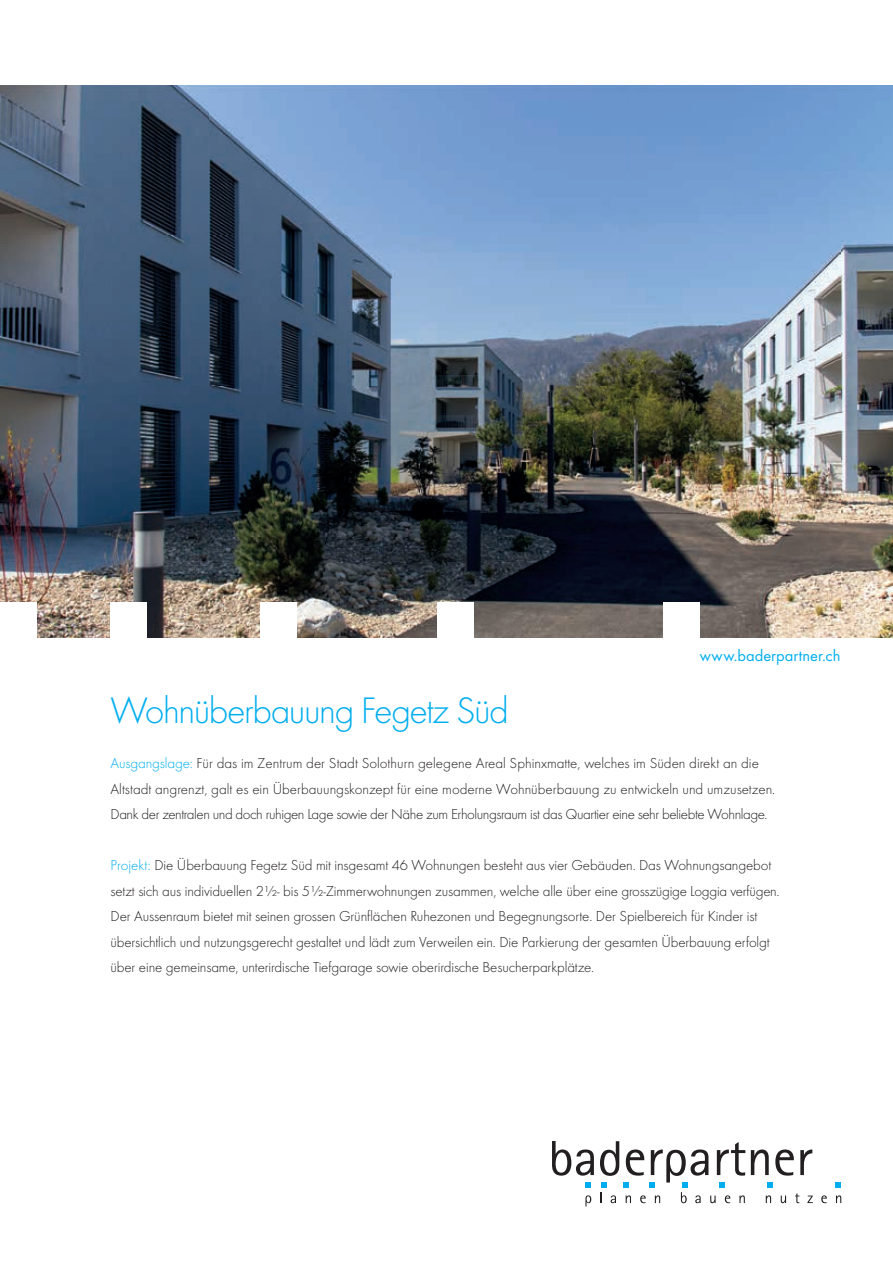
<style>
.page{position:relative;width:893px;height:1263px;background:#fff}
.page>*{position:absolute;margin:0;border:0;box-sizing:border-box;transform-origin:0 0}
.t1{font:300 38.25px "Futura TOT";letter-spacing:-.04em;color:#00aeef}
.t2{font:16.5px "Futura TOT Boo";color:#00aeef}
.t3{font:300 15px/25.5px "Futura TOT";letter-spacing:-.01em;color:#231f20}
.s1{color:#00aeef}
</style>
<div class="page">
<img style="left:0;top:85px;width:893px;height:553px">
<div style="left:111px;top:602px;width:36px;height:41px;background:#fff"></div>
<div style="left:260px;top:602px;width:37px;height:41px;background:#fff"></div>
<div style="left:0;top:602px;width:37px;height:41px;background:#fff"></div>
<div style="left:437px;top:602px;width:37px;height:41px;background:#fff"></div>
<div style="left:663px;top:602px;width:37px;height:41px;background:#fff"></div>
<svg style="left:586px;top:1182px;width:5px;height:6px"></svg>
<svg style="left:767px;top:1182px;width:6px;height:6px"></svg>
<svg style="left:835px;top:1182px;width:6px;height:6px"></svg>
<svg style="left:766px;top:1195px;width:5px;height:8px"></svg>
<svg style="left:781px;top:1195px;width:5px;height:8px"></svg>
<svg style="left:795px;top:1193px;width:4px;height:10px"></svg>
<svg style="left:807px;top:1195px;width:6px;height:8px"></svg>
<svg style="left:821px;top:1195px;width:6px;height:8px"></svg>
<svg style="left:836px;top:1195px;width:5px;height:8px"></svg>
<svg style="left:552px;top:1141px;width:42px;height:34px"></svg>
<svg style="left:751px;top:1149px;width:18px;height:26px"></svg>
<svg style="left:775px;top:1149px;width:19px;height:26px"></svg>
<svg style="left:800px;top:1149px;width:12px;height:26px"></svg>
<svg style="left:600px;top:1141px;width:145px;height:62px"></svg>
<svg style="left:585px;top:1195px;width:6px;height:11px"></svg>
<p class="t2" style="left:700px;top:645px;width:142px">www.baderpartner.ch</p>
<h1 class="t1" style="left:111px;top:689px;width:400px">Wohnüberbauung Fegetz Süd</h1>
<p class="t3" style="left:111px;top:751px;width:666px"><span class="s1">Ausgangslage:</span> Für das im Zentrum der Stadt Solothurn gelegene Areal Sphinxmatte, welches im Süden direkt an die<br>Altstadt angrenzt, galt es ein Überbauungskonzept für eine moderne Wohnüberbauung zu entwickeln und umzusetzen.<br>Dank der zentralen und doch ruhigen Lage sowie der Nähe zum Erholungsraum ist das Quartier eine sehr beliebte Wohnlage.</p>
<p class="t3" style="left:111px;top:853px;width:671px"><span class="s1">Projekt:</span> Die Überbauung Fegetz Süd mit insgesamt 46 Wohnungen besteht aus vier Gebäuden. Das Wohnungsangebot setzt sich aus individuellen 2½- bis 5½-Zimmerwohnungen zusammen, welche alle über eine grosszügige Loggia verfügen.<br>Der Aussenraum bietet mit seinen grossen Grünflächen Ruhezonen und Begegnungsorte. Der Spielbereich für Kinder ist übersichtlich und nutzungsgerecht gestaltet und lädt zum Verweilen ein. Die Parkierung der gesamten Überbauung erfolgt über eine gemeinsame, unterirdische Tiefgarage sowie oberirdische Besucherparkplätze.</p>
</div>
